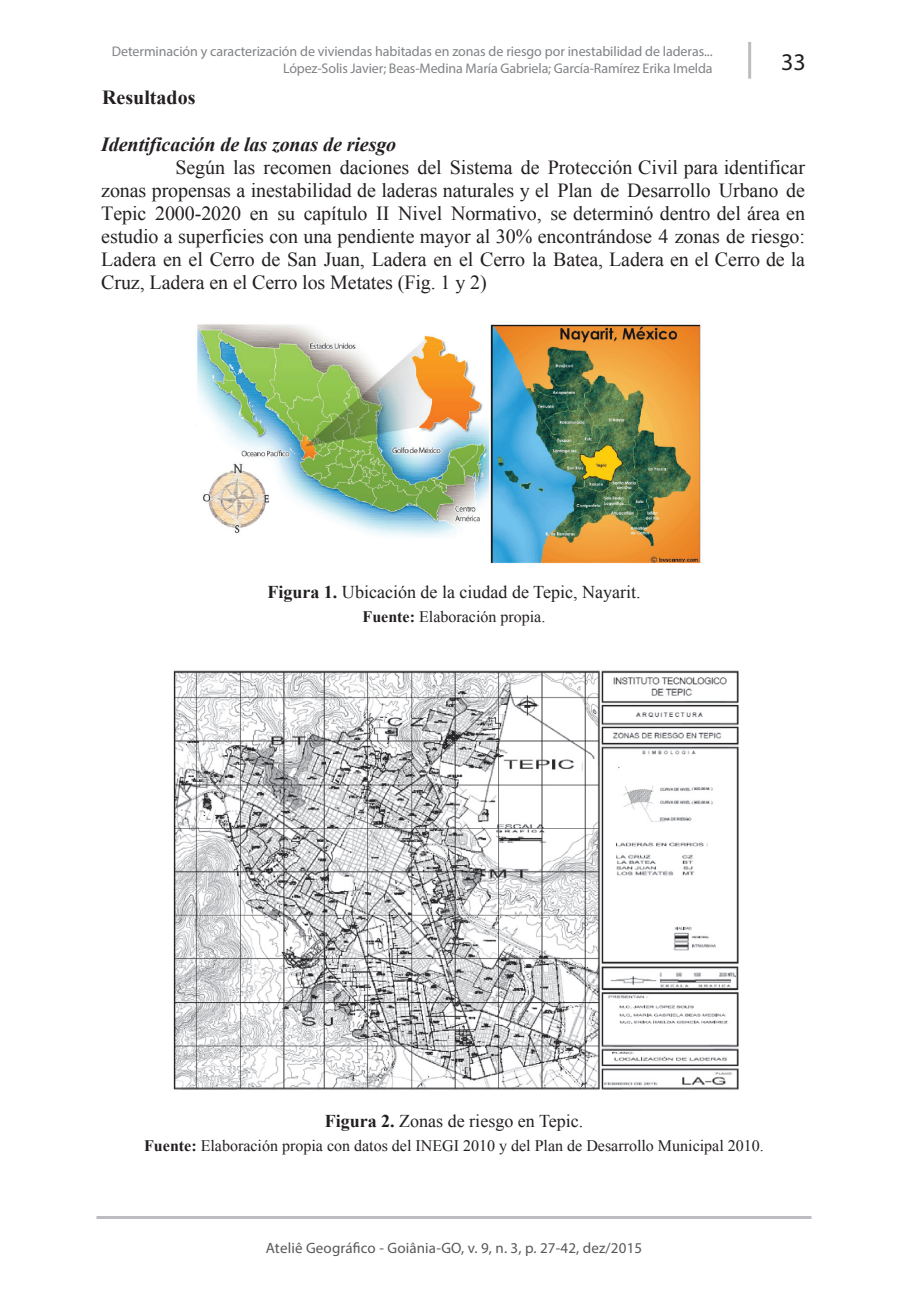
<style>
.page{position:relative;width:908px;height:1304px;background:#fff}
.page>*{position:absolute;margin:0;border:0;box-sizing:border-box;transform-origin:0 0}
.t1{font:24px "Myriad Pro";color:#231f20}
.t2{font:20px/23px "Times New Roman";letter-spacing:-.005em;color:#231f20;text-align:justify}
.t3{font:italic 700 20px "Times New Roman";letter-spacing:-.005em;color:#231f20}
.t4{font:700 20px "Times New Roman";color:#231f20}
.t5{font:18px "Times New Roman";color:#231f20}
.t6{font:16px "Times New Roman";color:#231f20}
.t7{font:15px "Myriad Pro";letter-spacing:.01em;color:#57585a}
.t8{font:14px/16.8px "Myriad Pro";letter-spacing:-.005em;color:#808285;text-align:right}
.s1{font-weight:700}
</style>
<div class="page">
<hr style="left:96px;top:1216px;width:715px;height:3px;background:#bcbdc0">
<hr style="left:747px;top:42px;width:3px;height:37px;background:#bcbdc0">
<img style="left:197px;top:324px;width:504px;height:240px">
<img style="left:173px;top:670px;width:566px;height:420px">
<p class="t8" style="left:112px;top:43px;width:602px">Determinación y caracterización de viviendas habitadas en zonas de riesgo por inestabilidad de laderas...<br>López-Solis Javier; Beas-Medina María Gabriela; García-Ramírez Erika Imelda</p>
<p class="t1" style="left:780px;top:47px;width:26px">33</p>
<p class="t4" style="left:102px;top:83px;width:95px">Resultados</p>
<p class="t3" style="left:101px;top:131px;width:296px">Identificación de las zonas de riesgo</p>
<p class="t2" style="left:101px;top:156px;width:705px;text-indent:74px">Según las recomen daciones del Sistema de Protección Civil para identificar zonas propensas a inestabilidad de laderas naturales y el Plan de Desarrollo Urbano de Tepic 2000-2020 en su capítulo II Nivel Normativo, se determinó dentro del área en estudio a superficies con una pendiente mayor al 30% encontrándose 4 zonas de riesgo:<br>Ladera en el Cerro de San Juan, Ladera en el Cerro la Batea, Ladera en el Cerro de la Cruz, Ladera en el Cerro los Metates (Fig. 1 y 2)</p>
<p class="t5" style="left:267px;top:579px;width:374px"><span class="s1">Figura 1.</span> Ubicación de la ciudad de Tepic, Nayarit.</p>
<p class="t6" style="left:362px;top:605px;width:184px"><span class="s1">Fuente:</span> Elaboración propia.</p>
<p class="t5" style="left:324px;top:1109px;width:260px"><span class="s1">Figura 2.</span> Zonas de riesgo en Tepic.</p>
<p class="t6" style="left:144px;top:1135px;width:621px"><span class="s1">Fuente:</span> Elaboración propia con datos del INEGI 2010 y del Plan de Desarrollo Municipal 2010.</p>
<p class="t7" style="left:266px;top:1239px;width:378px">Ateliê Geográfico - Goiânia-GO, v. 9, n. 3, p. 27-42, dez/2015</p>
</div>
